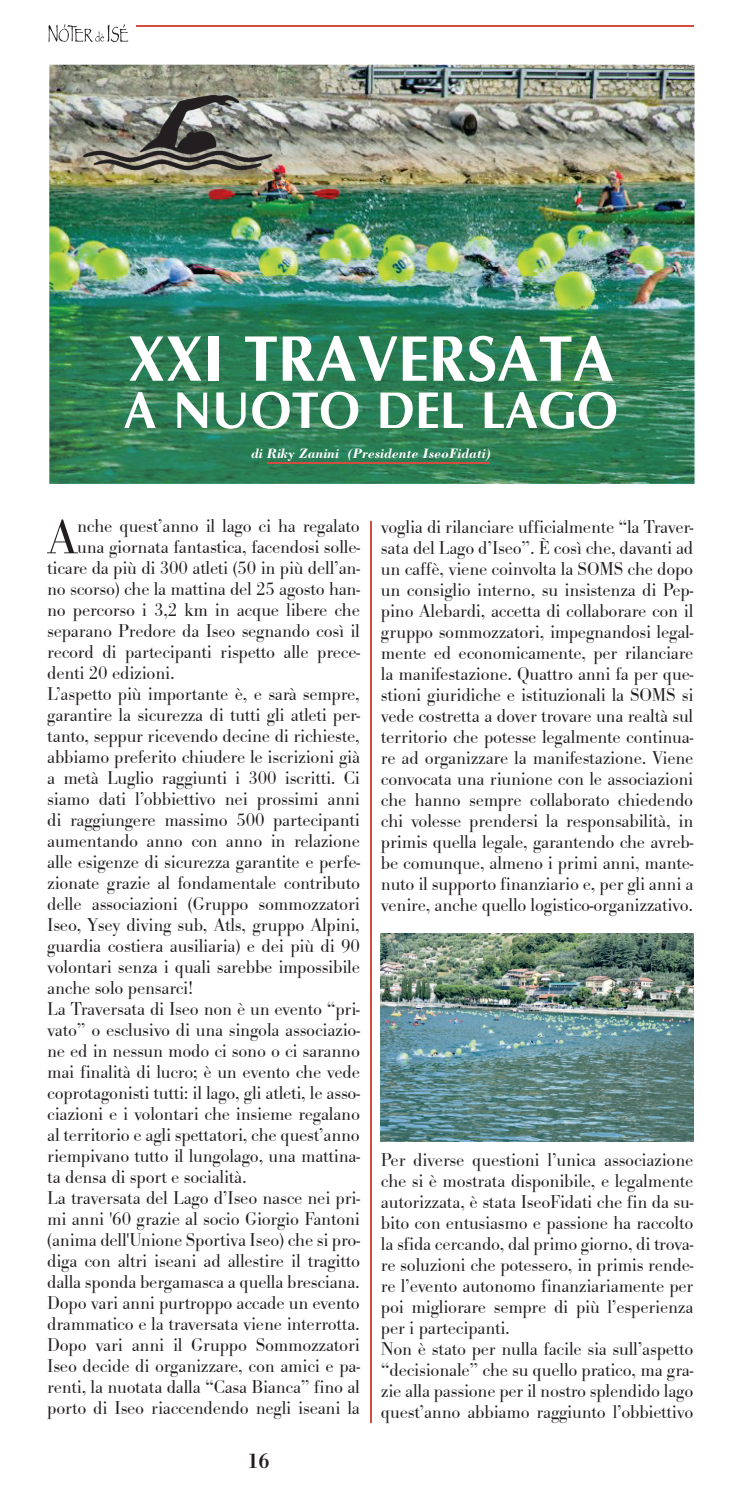
<style>
.page{position:relative;width:744px;height:1490px;background:#fff}
.page>*{position:absolute;margin:0;border:0;box-sizing:border-box;transform-origin:0 0}
.t1{font:700 66.5px "Optane";letter-spacing:-.01em;color:#fff;scale:.95 1}
.t2{font:700 53.2px "Optane";letter-spacing:-.01em;color:#fff;scale:.95 1}
.t3{font:50.75px "Bodoni Ant T Ligh";color:#231f20}
.t4{font:500 21px "Bodoni BE";color:#231f20}
.t5{font:19.25px/21px "Bodoni Ant T Ligh";letter-spacing:-.01em;color:#231f20;text-align:justify}
.t6{font:italic 700 14px "Bodoni Std";color:#fff}
</style>
<div class="page">
<svg style="left:48px;top:24px;width:80px;height:18px"></svg>
<hr style="left:136px;top:25px;width:557px;height:1px;background:#d44c3f">
<img style="left:49px;top:65px;width:645px;height:419px">
<img style="left:74px;top:85px;width:207px;height:95px">
<img style="left:381px;top:934px;width:312px;height:207px">
<hr style="left:370px;top:521px;width:2px;height:902px;background:#d44c3f">
<hr style="left:267px;top:462px;width:223px;height:2px;background:#d44c3f">
<h1 class="t1" style="left:127px;top:319px;width:514px">XXI TRAVERSATA</h1>
<h2 class="t2" style="left:124px;top:379px;width:522px">A NUOTO DEL LAGO</h2>
<p class="t6" style="left:251px;top:444px;width:241px">di Riky Zanini (Presidente IseoFidati)</p>
<h3 class="t3" style="left:47px;top:510px;width:32px">A</h3>
<p class="t5" style="left:77px;top:516px;width:284px">nche quest’anno il lago ci ha regalato</p>
<p class="t5" style="left:77px;top:537px;width:284px">una giornata fantastica, facendosi solle-</p>
<p class="t5" style="left:47px;top:558px;width:314px">ticare da più di 300 atleti (50 in più dell’an-</p>
<p class="t5" style="left:47px;top:579px;width:314px">no scorso) che la mattina del 25 agosto han-</p>
<p class="t5" style="left:47px;top:600px;width:314px">no percorso i 3,2 km in acque libere che</p>
<p class="t5" style="left:47px;top:621px;width:314px">separano Predore da Iseo segnando così il</p>
<p class="t5" style="left:47px;top:642px;width:314px">record di partecipanti rispetto alle prece-</p>
<p class="t5" style="left:47px;top:663px;width:129px">denti 20 edizioni.</p>
<p class="t5" style="left:47px;top:684px;width:314px">L’aspetto più importante è, e sarà sempre,</p>
<p class="t5" style="left:47px;top:705px;width:314px">garantire la sicurezza di tutti gli atleti per-</p>
<p class="t5" style="left:47px;top:726px;width:314px">tanto, seppur ricevendo decine di richieste,</p>
<p class="t5" style="left:47px;top:747px;width:314px">abbiamo preferito chiudere le iscrizioni già</p>
<p class="t5" style="left:47px;top:768px;width:314px">a metà Luglio raggiunti i 300 iscritti. Ci</p>
<p class="t5" style="left:47px;top:789px;width:314px">siamo dati l’obbiettivo nei prossimi anni</p>
<p class="t5" style="left:47px;top:810px;width:314px">di raggiungere massimo 500 partecipanti</p>
<p class="t5" style="left:47px;top:831px;width:314px">aumentando anno con anno in relazione</p>
<p class="t5" style="left:47px;top:852px;width:314px">alle esigenze di sicurezza garantite e perfe-</p>
<p class="t5" style="left:47px;top:873px;width:314px">zionate grazie al fondamentale contributo</p>
<p class="t5" style="left:47px;top:894px;width:314px">delle associazioni (Gruppo sommozzatori</p>
<p class="t5" style="left:47px;top:915px;width:314px">Iseo, Ysey diving sub, Atls, gruppo Alpini,</p>
<p class="t5" style="left:47px;top:936px;width:314px">guardia costiera ausiliaria) e dei più di 90</p>
<p class="t5" style="left:47px;top:957px;width:314px">volontari senza i quali sarebbe impossibile</p>
<p class="t5" style="left:47px;top:978px;width:148px">anche solo pensarci!</p>
<p class="t5" style="left:47px;top:999px;width:314px">La Traversata di Iseo non è un evento “pri-</p>
<p class="t5" style="left:47px;top:1020px;width:314px">vato” o esclusivo di una singola associazio-</p>
<p class="t5" style="left:47px;top:1041px;width:314px">ne ed in nessun modo ci sono o ci saranno</p>
<p class="t5" style="left:47px;top:1062px;width:314px">mai finalità di lucro; è un evento che vede</p>
<p class="t5" style="left:47px;top:1083px;width:314px">coprotagonisti tutti: il lago, gli atleti, le asso-</p>
<p class="t5" style="left:47px;top:1104px;width:314px">ciazioni e i volontari che insieme regalano</p>
<p class="t5" style="left:47px;top:1125px;width:314px">al territorio e agli spettatori, che quest’anno</p>
<p class="t5" style="left:47px;top:1146px;width:314px">riempivano tutto il lungolago, una mattina-</p>
<p class="t5" style="left:47px;top:1167px;width:201px">ta densa di sport e socialità.</p>
<p class="t5" style="left:47px;top:1188px;width:314px">La traversata del Lago d’Iseo nasce nei pri-</p>
<p class="t5" style="left:47px;top:1209px;width:314px">mi anni '60 grazie al socio Giorgio Fantoni</p>
<p class="t5" style="left:47px;top:1230px;width:314px">(anima dell'Unione Sportiva Iseo) che si pro-</p>
<p class="t5" style="left:47px;top:1251px;width:314px">diga con altri iseani ad allestire il tragitto</p>
<p class="t5" style="left:47px;top:1272px;width:314px">dalla sponda bergamasca a quella bresciana.</p>
<p class="t5" style="left:47px;top:1293px;width:314px">Dopo vari anni purtroppo accade un evento</p>
<p class="t5" style="left:47px;top:1314px;width:314px">drammatico e la traversata viene interrotta.</p>
<p class="t5" style="left:47px;top:1335px;width:314px">Dopo vari anni il Gruppo Sommozzatori</p>
<p class="t5" style="left:47px;top:1356px;width:314px">Iseo decide di organizzare, con amici e pa-</p>
<p class="t5" style="left:47px;top:1377px;width:314px">renti, la nuotata dalla “Casa Bianca” fino al</p>
<p class="t5" style="left:47px;top:1398px;width:314px">porto di Iseo riaccendendo negli iseani la</p>
<p class="t4" style="left:247px;top:1448px;width:23px">16</p>
<p class="t5" style="left:381px;top:517px;width:314px">voglia di rilanciare ufficialmente “la Traver&shy;sata del Lago d’Iseo”. È così che, davanti ad un caffè, viene coinvolta la SOMS che dopo un consiglio interno, su insistenza di Pep&shy;pino Alebardi, accetta di collaborare con il gruppo sommozzatori, impegnandosi legal&shy;mente ed economicamente, per rilanciare la manifestazione. Quattro anni fa per que&shy;stioni giuridiche e istituzionali la SOMS si vede costretta a dover trovare una realtà sul territorio che potesse legalmente continua&shy;re ad organizzare la manifestazione. Viene convocata una riunione con le associazioni che hanno sempre collaborato chiedendo chi volesse prendersi la responsabilità, in primis quella legale, garantendo che avreb&shy;be comunque, almeno i primi anni, mante&shy;nuto il supporto finanziario e, per gli anni a venire, anche quello logistico-organizzativo.</p>
<p class="t5" style="left:381px;top:1150px;width:314px;text-align:left">Per diverse questioni l’unica associazione che si è mostrata disponibile, e legalmente autorizzata, è stata IseoFidati che fin da su&shy;bito con entusiasmo e passione ha raccolto la sfida cercando, dal primo giorno, di trova&shy;re soluzioni che potessero, in primis rende&shy;re l’evento autonomo finanziariamente per poi migliorare sempre di più l’esperienza per i partecipanti.<br>Non è stato per nulla facile sia sull’aspetto “decisionale” che su quello pratico, ma gra&shy;zie alla passione per il nostro splendido lago quest’anno abbiamo raggiunto l’obbiettivo</p>
</div>
